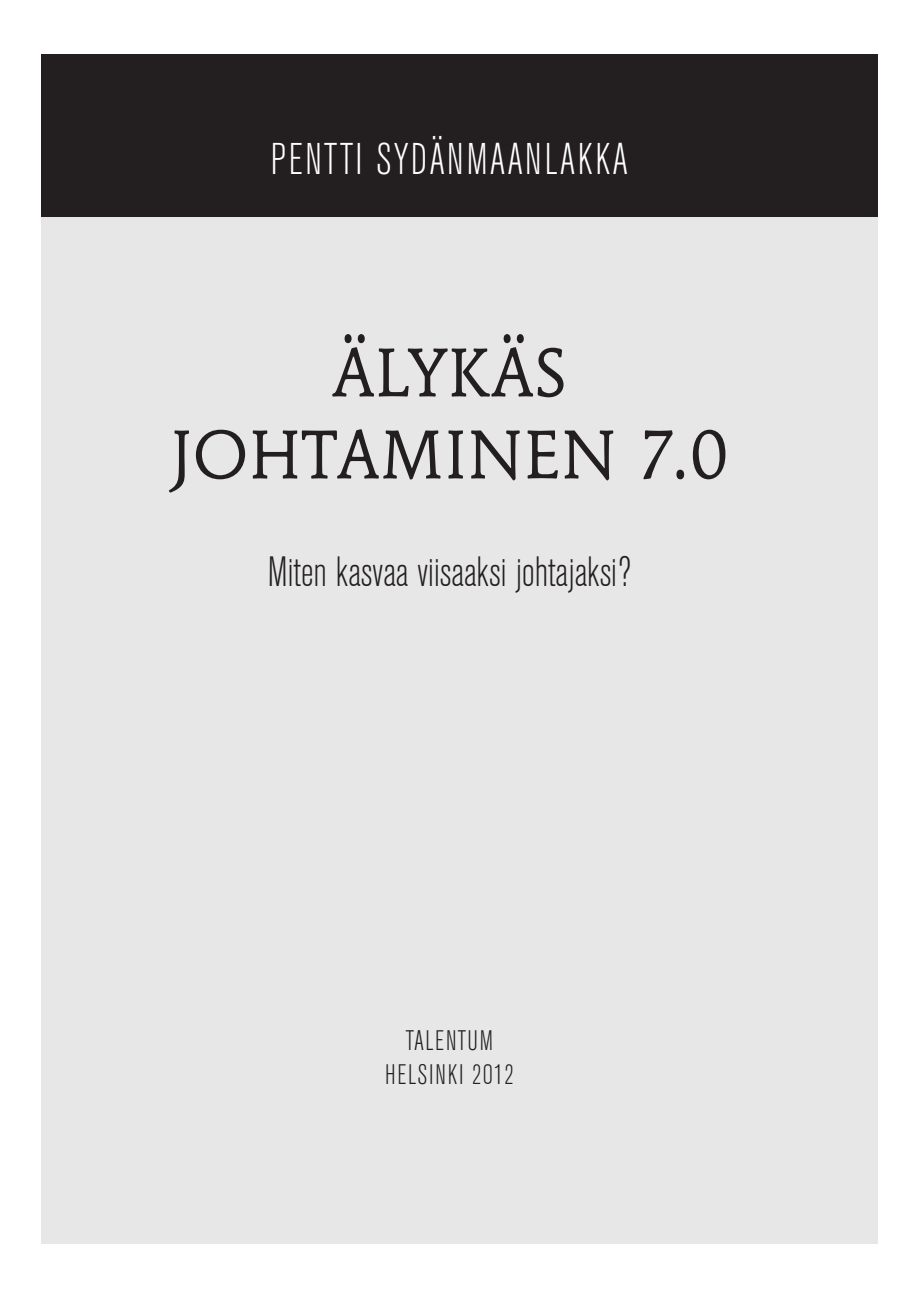
<style>
.page{position:relative;width:918px;height:1298px;background:#fff}
.page>*{position:absolute;margin:0;border:0;box-sizing:border-box;transform-origin:0 0}
.t1{font:68px/82px "Mendoza Roman Std";letter-spacing:.02em;color:#231f20;text-align:center;scale:.95 1}
.t2{font:300 condensed 44px "Akzidenz Grotesk BE";letter-spacing:.05em;color:#fff;scale:.95 1}
.t3{font:300 condensed 42px "Akzidenz Grotesk BE";color:#231f20;scale:.95 1}
.t4{font:300 condensed 28px/34px "Akzidenz Grotesk BE";letter-spacing:.05em;color:#231f20;text-align:center;scale:.95 1}
</style>
<div class="page">
<div style="left:41px;top:54px;width:836px;height:1190px;background:#e7e7e7"></div>
<div style="left:41px;top:54px;width:836px;height:163px;background:#231f20"></div>
<p class="t2" style="left:271px;top:143px;width:377px">PENTTI SYDÄNMAANLAKKA</p>
<h1 class="t1" style="left:171px;top:332px;width:587px">ÄLYKÄS<br>JOHTAMINEN 7.0</h1>
<p class="t3" style="left:268px;top:556px;width:384px">Miten kasvaa viisaaksi johtajaksi?</p>
<p class="t4" style="left:385px;top:1026px;width:137px">TALENTUM<br>HELSINKI 2012</p>
</div>
